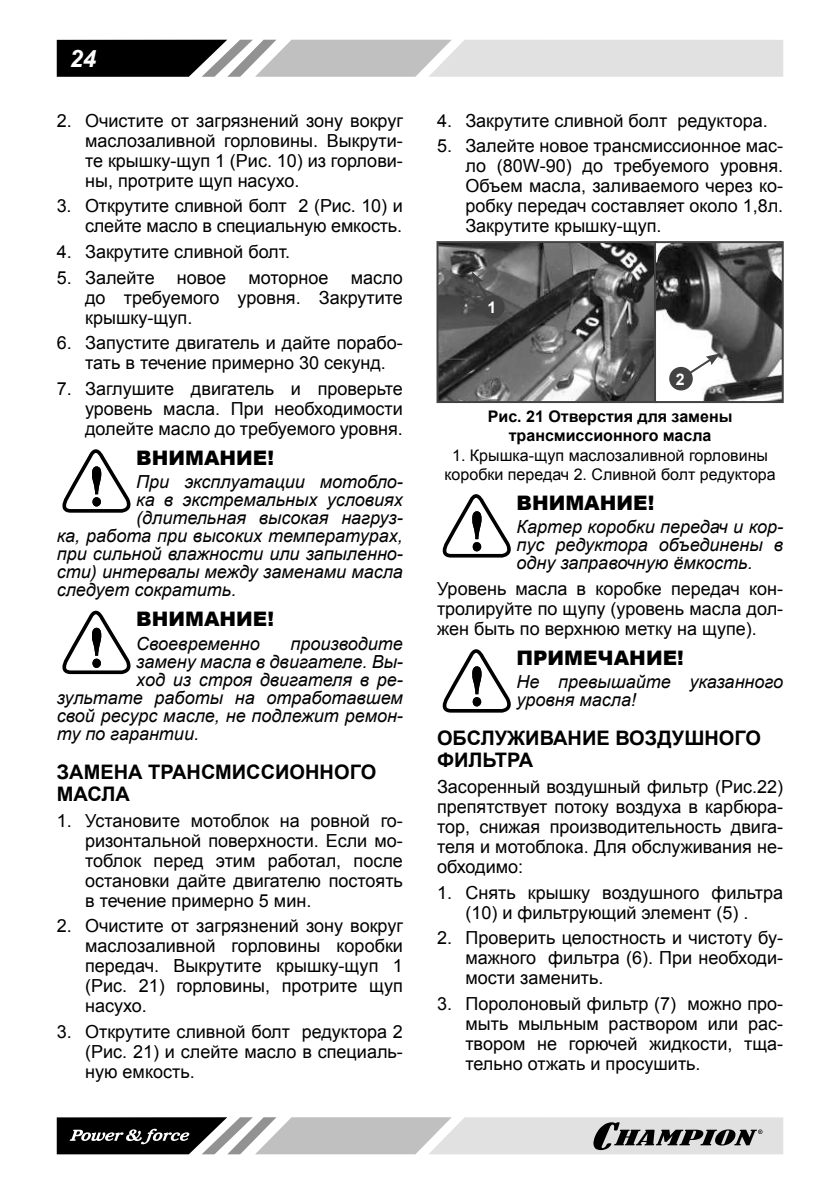
<style>
.page{position:relative;width:840px;height:1191px;background:#fff}
.page>*{position:absolute;margin:0;border:0;box-sizing:border-box;transform-origin:0 0}
.t1{font:italic 700 24px "Arial";color:#fff}
.t2{font:700 20px/22px "Arial";color:#000}
.t3{font:900 20px "Arial";color:#000}
.t4{font:18px/20px "Arial";color:#000;text-align:justify}
.t5{font:italic 18px/18px "Arial";color:#000;text-align:justify}
.t6{font:16px/19.2px "Arial";color:#000;text-align:center}
.t7{font:700 16px/19.2px "Arial";color:#000;text-align:center}
.t8{font:700 16px "Arial";color:#fff}
</style>
<div class="page">
<svg style="left:57px;top:40px;width:725px;height:37px;background:#aaa"></svg>
<svg style="left:57px;top:1117px;width:725px;height:37px;background:#a1a1a1"></svg>
<svg style="left:62px;top:449px;width:69px;height:64px"></svg>
<svg style="left:62px;top:610px;width:69px;height:64px"></svg>
<img style="left:439px;top:244px;width:341px;height:156px">
<div style="left:436px;top:241px;width:220px;height:162px;border:2px solid #434343"></div>
<div style="left:481px;top:295px;width:23px;height:24px;background:#434343;border-radius:50%"></div>
<div style="left:653px;top:241px;width:130px;height:162px;border:2px solid #434343"></div>
<div style="left:668px;top:367px;width:24px;height:23px;background:#434343;border-radius:50%"></div>
<svg style="left:471px;top:272px;width:19px;height:30px"></svg>
<svg style="left:680px;top:353px;width:40px;height:26px"></svg>
<svg style="left:442px;top:494px;width:69px;height:63px"></svg>
<svg style="left:442px;top:649px;width:69px;height:63px"></svg>
<h1 class="t1" style="left:70px;top:44px;width:28px">24</h1>
<p class="t4" style="left:85px;top:110px;width:319px;text-indent:-28px">2. Очистите от загрязнений зону вокруг маслозаливной горловины. Выкрути&shy;те крышку-щуп 1 (Рис. 10) из горлови&shy;ны, протрите щуп насухо.</p>
<p class="t4" style="left:57px;top:196px;width:347px;text-align:right">3. Открутите сливной болт 2 (Рис. 10) и слейте масло в специальную емкость.</p>
<p class="t4" style="left:57px;top:242px;width:235px">4. Закрутите сливной болт.</p>
<p class="t4" style="left:85px;top:267px;width:319px;text-indent:-28px">5. Залейте новое моторное масло до требуемого уровня. Закрутите крышку-щуп.</p>
<p class="t4" style="left:85px;top:333px;width:319px;text-indent:-28px">6. Запустите двигатель и дайте порабо&shy;тать в течение примерно 30 секунд.</p>
<p class="t4" style="left:85px;top:379px;width:319px;text-indent:-28px">7. Заглушите двигатель и проверьте уровень масла. При необходимости долейте масло до требуемого уровня.</p>
<p class="t3" style="left:136px;top:443px;width:139px">ВНИМАНИЕ!</p>
<p class="t5" style="left:136px;top:473px;width:268px">При эксплуатации мотобло-</p>
<p class="t5" style="left:136px;top:491px;width:268px">ка в экстремальных условиях</p>
<p class="t5" style="left:136px;top:509px;width:268px">(длительная высокая нагруз-</p>
<p class="t5" style="left:57px;top:527px;width:347px">ка, работа при высоких температурах,</p>
<p class="t5" style="left:57px;top:545px;width:347px">при сильной влажности или запыленно-</p>
<p class="t5" style="left:57px;top:563px;width:347px">сти) интервалы между заменами масла</p>
<p class="t5" style="left:57px;top:581px;width:181px">следует сократить.</p>
<p class="t3" style="left:136px;top:604px;width:139px">ВНИМАНИЕ!</p>
<p class="t5" style="left:136px;top:634px;width:125px">Своевременно</p>
<p class="t5" style="left:290px;top:634px;width:114px">производите</p>
<p class="t5" style="left:136px;top:652px;width:268px">замену масла в двигателе. Вы-</p>
<p class="t5" style="left:136px;top:670px;width:268px">ход из строя двигателя в ре-</p>
<p class="t5" style="left:57px;top:688px;width:347px">зультате работы на отработавшем</p>
<p class="t5" style="left:57px;top:706px;width:347px">свой ресурс масле, не подлежит ремон-</p>
<p class="t5" style="left:57px;top:724px;width:144px">ту по гарантии.</p>
<p class="t2" style="left:57px;top:761px;width:321px">ЗАМЕНА ТРАНСМИССИОННОГО<br>МАСЛА</p>
<p class="t4" style="left:85px;top:810px;width:319px;text-indent:-28px">1. Установите мотоблок на ровной го&shy;ризонтальной поверхности. Если мо&shy;тоблок перед этим работал, после остановки дайте двигателю постоять в течение примерно 5 мин.</p>
<p class="t4" style="left:85px;top:916px;width:319px;text-indent:-28px">2. Очистите от загрязнений зону вокруг маслозаливной горловины коробки передач. Выкрутите крышку-щуп 1 (Рис. 21) горловины, протрите щуп насухо.</p>
<p class="t4" style="left:85px;top:1021px;width:319px;text-indent:-28px">3. Открутите сливной болт редуктора 2 (Рис. 21) и слейте масло в специаль&shy;ную емкость.</p>
<p class="t4" style="left:437px;top:110px;width:332px">4. Закрутите сливной болт редуктора.</p>
<p class="t4" style="left:465px;top:136px;width:319px;text-indent:-28px">5. Залейте новое трансмиссионное мас&shy;ло (80W-90) до требуемого уровня.<br>Объем масла, заливаемого через ко&shy;робку передач составляет около 1,8л.<br>Закрутите крышку-щуп.</p>
<p class="t8" style="left:487px;top:298px;width:10px">1</p>
<p class="t8" style="left:675px;top:370px;width:10px">2</p>
<p class="t7" style="left:487px;top:407px;width:246px">Рис. 21 Отверстия для замены трансмиссионного масла</p>
<p class="t6" style="left:444px;top:445px;width:332px">1. Крышка-щуп маслозаливной горловины коробки передач 2. Сливной болт редуктора</p>
<p class="t3" style="left:516px;top:488px;width:139px">ВНИМАНИЕ!</p>
<p class="t5" style="left:516px;top:518px;width:268px">Картер коробки передач и кор&shy;пус редуктора объединены в одну заправочную ёмкость.</p>
<p class="t4" style="left:437px;top:579px;width:347px">Уровень масла в коробке передач кон&shy;тролируйте по щупу (уровень масла дол&shy;жен быть по верхнюю метку на щупе).</p>
<p class="t3" style="left:516px;top:643px;width:169px">ПРИМЕЧАНИЕ!</p>
<p class="t5" style="left:516px;top:673px;width:268px">Не превышайте указанного уровня масла!</p>
<p class="t2" style="left:437px;top:728px;width:325px">ОБСЛУЖИВАНИЕ ВОЗДУШНОГО<br>ФИЛЬТРА</p>
<p class="t4" style="left:437px;top:777px;width:347px">Засоренный воздушный фильтр (Рис.22) препятствует потоку воздуха в карбюра&shy;тор, снижая производительность двига&shy;теля и мотоблока. Для обслуживания не&shy;обходимо:</p>
<p class="t4" style="left:437px;top:882px;width:347px;text-align:center">1. Снять крышку воздушного фильтра (10) и фильтрующий элемент (5) .</p>
<p class="t4" style="left:465px;top:928px;width:319px;text-indent:-28px">2. Проверить целостность и чистоту бу&shy;мажного фильтра (6). При необходи&shy;мости заменить.</p>
<p class="t4" style="left:465px;top:994px;width:319px;text-indent:-28px">3. Поролоновый фильтр (7) можно про&shy;мыть мыльным раствором или рас&shy;твором не горючей жидкости, тща&shy;тельно отжать и просушить.</p>
</div>
